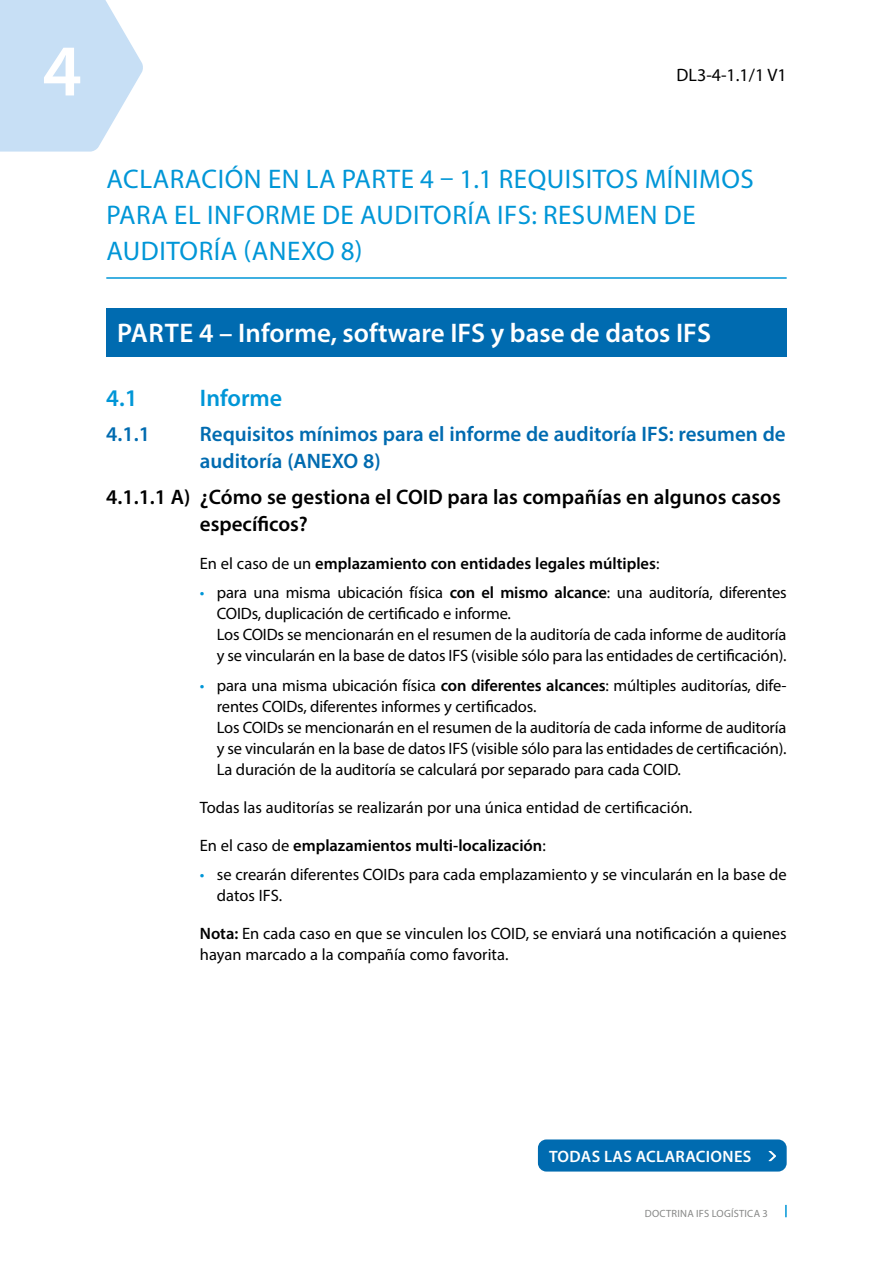
<style>
.page{position:relative;width:893px;height:1263px;background:#fff}
.page>*{position:absolute;margin:0;border:0;box-sizing:border-box;transform-origin:0 0}
.t1{font:600 73.5px "Myriad Pro";color:#fff}
.t2{font:27px/36px "Myriad Pro";letter-spacing:.02em;color:#0096d7}
.t3{font:600 27px "Myriad Pro";color:#fff}
.t4{font:600 24px "Myriad Pro";color:#0096d7}
.t5{font:600 21px/27px "Myriad Pro";color:#006bb0}
.t6{font:600 21px/27px "Myriad Pro";color:#000}
.t7{font:18px "Myriad Pro";color:#000}
.t8{font:16.5px/21px "Myriad Pro";letter-spacing:-.01em;color:#000}
.t9{font:600 16.5px "Myriad Pro";color:#000}
.t10{font:600 16.5px "Myriad Pro";letter-spacing:.02em;color:#fff}
.t11{font:10.5px "Myriad Pro";letter-spacing:.02em;color:#868786}
.s1{font-weight:400}
.s2{color:#0096d7}
.s3{font-weight:600}
</style>
<div class="page">
<svg style="left:0;top:0;width:143px;height:152px;background:#cfe3f6"></svg>
<svg style="left:785px;top:1205px;width:2px;height:12px"></svg>
<div style="left:538px;top:1139px;width:249px;height:32px;background:#006bb0;border-radius:9px"></div>
<svg style="left:769px;top:1151px;width:7px;height:10px"></svg>
<hr style="left:106px;top:277px;width:681px;height:2px;background:#0096d7">
<div style="left:106px;top:309px;width:681px;height:48px;background:#006bb0"></div>
<h1 class="t1" style="left:42px;top:24px;width:41px">4</h1>
<p class="t7" style="left:677px;top:64px;width:112px">DL3-4-1.1/1 V1</p>
<h2 class="t2" style="left:107px;top:161px;width:649px">ACLARACIÓN EN LA PARTE 4 – 1.1 REQUISITOS MÍNIMOS<br>PARA EL INFORME DE AUDITORÍA IFS: RESUMEN DE<br>AUDITORÍA (ANEXO 8)</h2>
<h2 class="t3" style="left:117px;top:315px;width:595px">PARTE 4 – Informe, software IFS y base de datos IFS</h2>
<h3 class="t4" style="left:106px;top:382px;width:33px">4.1</h3>
<h3 class="t4" style="left:200px;top:382px;width:84px">Informe</h3>
<p class="t5" style="left:106px;top:420px;width:45px">4.1.1</p>
<p class="t5" style="left:200px;top:420px;width:587px">Requisitos mínimos para el informe de auditoría IFS: resumen de auditoría (ANEXO 8)</p>
<p class="t6" style="left:200px;top:483px;width:582px;text-indent:-94px">4.1.1.1 A) ¿Cómo se gestiona el COID para las compañías en algunos casos específicos?</p>
<p class="t9" style="left:200px;top:553px;width:461px"><span class="s1">En el caso de un</span> emplazamiento con entidades legales múltiples<span class="s1">:</span></p>
<p class="t8" style="left:217px;top:582px;width:571px;text-indent:-17px"><span class="s2">•</span> para una misma ubicación física <span class="s3">con el mismo alcance</span>: una auditoría, diferentes COIDs, duplicación de certificado e informe.<br>Los COIDs se mencionarán en el resumen de la auditoría de cada informe de auditoría y se vincularán en la base de datos IFS (visible sólo para las entidades de certificación).</p>
<p class="t8" style="left:217px;top:674px;width:571px;text-indent:-17px"><span class="s2">•</span> para una misma ubicación física <span class="s3">con diferentes alcances</span>: múltiples auditorías, dife&shy;rentes COIDs, diferentes informes y certificados.<br>Los COIDs se mencionarán en el resumen de la auditoría de cada informe de auditoría y se vincularán en la base de datos IFS (visible sólo para las entidades de certificación).<br>La duración de la auditoría se calculará por separado para cada COID.</p>
<p class="t8" style="left:200px;top:797px;width:494px">Todas las auditorías se realizarán por una única entidad de certificación.</p>
<p class="t9" style="left:200px;top:835px;width:347px"><span class="s1">En el caso de</span> emplazamientos multi-localización<span class="s1">:</span></p>
<p class="t8" style="left:217px;top:864px;width:571px;text-indent:-17px"><span class="s2">•</span> se crearán diferentes COIDs para cada emplazamiento y se vincularán en la base de datos IFS.</p>
<p class="t8" style="left:200px;top:923px;width:588px"><span class="s3">Nota:</span> En cada caso en que se vinculen los COID, se enviará una notificación a quienes hayan marcado a la compañía como favorita.</p>
<p class="t10" style="left:549px;top:1146px;width:204px">TODAS LAS ACLARACIONES</p>
<p class="t11" style="left:645px;top:1207px;width:124px">DOCTRINA IFS LOGÍSTICA 3</p>
</div>
